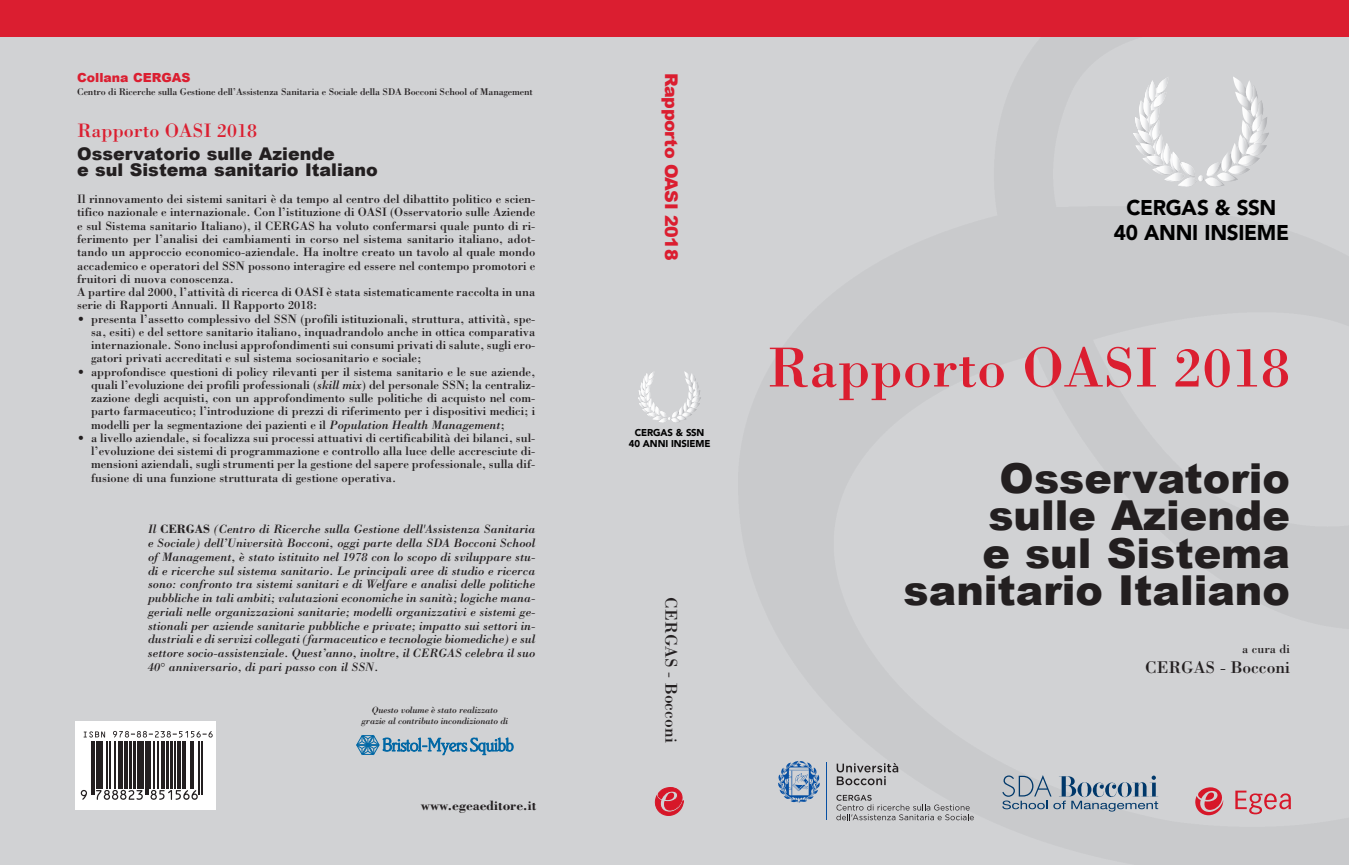
<style>
.page{position:relative;width:1349px;height:865px;background:#fff}
.page>*{position:absolute;margin:0;border:0;box-sizing:border-box;transform-origin:0 0}
.t1{font:58.12px "Bodoni";color:#db1e30}
.t2{font:900 41.25px/37.5px "Arial";color:#231f20;text-align:right}
.t3{font:900 21.25px/25.4px "Avenir";letter-spacing:-.015em;color:#000;text-align:center}
.t4{font:20px "Bodoni";color:#db1e30}
.t5{font:900 17.5px/16.2px "Arial";color:#231f20}
.t6{font:17.5px "Bodoni";color:#231f20}
.t7{font:900 17.5px "Arial";letter-spacing:-.025em;color:#db1e30}
.t8{font:700 13.75px "Bodoni";color:#231f20}
.t9{font:12.5px/13.2px "Bodoni";color:#231f20;text-align:justify}
.t10{font:italic 12.5px/13.8px "Bodoni";color:#231f20;text-align:justify}
.t11{font:900 12.5px "Arial";color:#db1e30}
.t12{font:10px "Bodoni";letter-spacing:-.015em;color:#231f20}
.t13{font:900 9.88px/11.9px "Avenir";letter-spacing:-.015em;color:#000;text-align:center}
.t14{font:italic 9.38px/11.2px "Bodoni";letter-spacing:-.015em;color:#231f20;text-align:center}
.s1{font-style:italic}
.s2{font-weight:700;font-style:normal}
</style>
<div class="page">
<div style="left:0;top:36px;width:1341px;height:828px;background:#d1d2d4"></div>
<img style="left:738px;top:36px;width:611px;height:828px">
<div style="left:0;top:0;width:1349px;height:36px;background:#db1e30"></div>
<svg style="left:1235px;top:790px;width:56px;height:24px"></svg>
<svg style="left:1195px;top:787px;width:28px;height:27px"></svg>
<svg style="left:655px;top:787px;width:29px;height:28px"></svg>
<svg style="left:76px;top:721px;width:140px;height:88px;fill:#fff"></svg>
<svg style="left:81px;top:789px;width:6px;height:10px"></svg>
<hr style="left:91px;top:740px;width:1px;height:53px;background:#231f20">
<hr style="left:93px;top:740px;width:2px;height:53px;background:#231f20">
<hr style="left:96px;top:740px;width:3px;height:48px;background:#231f20">
<hr style="left:100px;top:740px;width:3px;height:48px;background:#231f20">
<hr style="left:106px;top:740px;width:2px;height:48px;background:#231f20">
<hr style="left:110px;top:740px;width:1px;height:48px;background:#231f20">
<hr style="left:115px;top:740px;width:1px;height:48px;background:#231f20">
<hr style="left:118px;top:740px;width:1px;height:48px;background:#231f20">
<hr style="left:120px;top:740px;width:3px;height:48px;background:#231f20">
<hr style="left:124px;top:740px;width:3px;height:48px;background:#231f20">
<hr style="left:130px;top:740px;width:2px;height:48px;background:#231f20">
<hr style="left:133px;top:740px;width:3px;height:48px;background:#231f20">
<svg style="left:96px;top:789px;width:47px;height:10px"></svg>
<hr style="left:137px;top:740px;width:4px;height:48px;background:#231f20">
<hr style="left:143px;top:740px;width:1px;height:48px;background:#231f20">
<hr style="left:145px;top:740px;width:1px;height:53px;background:#231f20">
<hr style="left:147px;top:740px;width:1px;height:53px;background:#231f20">
<hr style="left:150px;top:740px;width:1px;height:48px;background:#231f20">
<hr style="left:153px;top:740px;width:1px;height:48px;background:#231f20">
<hr style="left:158px;top:740px;width:1px;height:48px;background:#231f20">
<hr style="left:161px;top:740px;width:4px;height:48px;background:#231f20">
<hr style="left:166px;top:740px;width:2px;height:48px;background:#231f20">
<hr style="left:171px;top:740px;width:2px;height:48px;background:#231f20">
<hr style="left:174px;top:740px;width:1px;height:48px;background:#231f20">
<hr style="left:178px;top:740px;width:3px;height:48px;background:#231f20">
<hr style="left:182px;top:740px;width:2px;height:48px;background:#231f20">
<hr style="left:185px;top:740px;width:1px;height:48px;background:#231f20">
<svg style="left:151px;top:789px;width:47px;height:10px"></svg>
<hr style="left:191px;top:740px;width:1px;height:48px;background:#231f20">
<hr style="left:193px;top:740px;width:1px;height:48px;background:#231f20">
<hr style="left:199px;top:740px;width:1px;height:53px;background:#231f20">
<hr style="left:201px;top:740px;width:1px;height:53px;background:#231f20">
<svg style="left:84px;top:731px;width:21px;height:6px"></svg>
<svg style="left:113px;top:730px;width:100px;height:7px"></svg>
<svg style="left:837px;top:762px;width:61px;height:22px"></svg>
<svg style="left:836px;top:794px;width:138px;height:25px"></svg>
<hr style="left:826px;top:762px;width:1px;height:57px;background:#0750a3">
<svg style="left:778px;top:760px;width:42px;height:42px"></svg>
<svg style="left:1002px;top:774px;width:156px;height:37px"></svg>
<svg style="left:356px;top:735px;width:157px;height:19px"></svg>
<svg style="left:1133px;top:76px;width:136px;height:111px"></svg>
<svg style="left:638px;top:371px;width:63px;height:51px"></svg>
<p class="t11" style="left:77px;top:68px;width:115px">Collana CERGAS</p>
<p class="t12" style="left:77px;top:85px;width:457px">Centro di Ricerche sulla Gestione dell’Assistenza Sanitaria e Sociale della SDA Bocconi School of Management</p>
<h3 class="t4" style="left:77px;top:118px;width:181px">Rapporto OASI 2018</h3>
<h3 class="t5" style="left:77px;top:145px;width:302px">Osservatorio sulle Aziende<br>e sul Sistema sanitario Italiano</h3>
<p class="t9" style="left:77px;top:192px;width:460px;text-align:left">Il rinnovamento dei sistemi sanitari è da tempo al centro del dibattito politico e scien&shy;tifico nazionale e internazionale. Con l’istituzione di OASI (Osservatorio sulle Aziende e sul Sistema sanitario Italiano), il CERGAS ha voluto confermarsi quale punto di ri&shy;ferimento per l’analisi dei cambiamenti in corso nel sistema sanitario italiano, adot&shy;tando un approccio economico-aziendale. Ha inoltre creato un tavolo al quale mondo accademico e operatori del SSN possono interagire ed essere nel contempo promotori e fruitori di nuova conoscenza.<br>A partire dal 2000, l’attività di ricerca di OASI è stata sistematicamente raccolta in una serie di Rapporti Annuali. Il Rapporto 2018:</p>
<p class="t9" style="left:91px;top:311px;width:446px;text-indent:-14px">• presenta l’assetto complessivo del SSN (profili istituzionali, struttura, attività, spe&shy;sa, esiti) e del settore sanitario italiano, inquadrandolo anche in ottica comparativa internazionale. Sono inclusi approfondimenti sui consumi privati di salute, sugli ero&shy;gatori privati accreditati e sul sistema sociosanitario e sociale;</p>
<p class="t9" style="left:91px;top:364px;width:446px;text-indent:-14px">• approfondisce questioni di policy rilevanti per il sistema sanitario e le sue aziende, quali l’evoluzione dei profili professionali (<span class="s1">skill mix</span>) del personale SSN; la centraliz&shy;zazione degli acquisti, con un approfondimento sulle politiche di acquisto nel com&shy;parto farmaceutico; l’introduzione di prezzi di riferimento per i dispositivi medici; i modelli per la segmentazione dei pazienti e il <span class="s1">Population Health Management</span>;</p>
<p class="t9" style="left:91px;top:431px;width:446px;text-indent:-14px">• a livello aziendale, si focalizza sui processi attuativi di certificabilità dei bilanci, sul&shy;l’evoluzione dei sistemi di programmazione e controllo alla luce delle accresciute di&shy;mensioni aziendali, sugli strumenti per la gestione del sapere professionale, sulla dif&shy;fusione di una funzione strutturata di gestione operativa.</p>
<p class="t10" style="left:148px;top:521px;width:389px">Il <span class="s2">CERGAS</span> (Centro di Ricerche sulla Gestione dell'Assistenza Sanitaria e Sociale) dell’Università Bocconi, oggi parte della SDA Bocconi School of Management, è stato istituito nel 1978 con lo scopo di sviluppare stu&shy;di e ricerche sul sistema sanitario. Le principali aree di studio e ricerca sono: confronto tra sistemi sanitari e di Welfare e analisi delle politiche pubbliche in tali ambiti; valutazioni economiche in sanità; logiche mana&shy;geriali nelle organizzazioni sanitarie; modelli organizzativi e sistemi ge&shy;stionali per aziende sanitarie pubbliche e private; impatto sui settori in&shy;dustriali e di servizi collegati (farmaceutico e tecnologie biomediche) e sul settore socio-assistenziale. Quest’anno, inoltre, il CERGAS celebra il suo 40° anniversario, di pari passo con il SSN.</p>
<p class="t14" style="left:361px;top:703px;width:148px">Questo volume è stato realizzato grazie al contributo incondizionato di</p>
<p class="t8" style="left:421px;top:796px;width:117px">www.egeaeditore.it</p>
<h3 class="t7" style="left:684px;top:73px;width:189px;rotate:90deg">Rapporto OASI 2018</h3>
<p class="t13" style="left:629px;top:427px;width:83px">CERGAS &amp; SSN<br>40 ANNI INSIEME</p>
<h3 class="t6" style="left:682px;top:597px;width:146px;rotate:90deg">CERGAS - Bocconi</h3>
<h3 class="t3" style="left:1114px;top:196px;width:177px">CERGAS &amp; SSN<br>40 ANNI INSIEME</h3>
<h1 class="t1" style="left:767px;top:332px;width:524px">Rapporto OASI 2018</h1>
<h2 class="t2" style="left:904px;top:457px;width:388px">Osservatorio sulle Aziende<br>e sul Sistema sanitario Italiano</h2>
<p class="t9" style="left:1242px;top:641px;width:49px">a cura di</p>
<h3 class="t6" style="left:1145px;top:656px;width:146px">CERGAS - Bocconi</h3>
</div>
